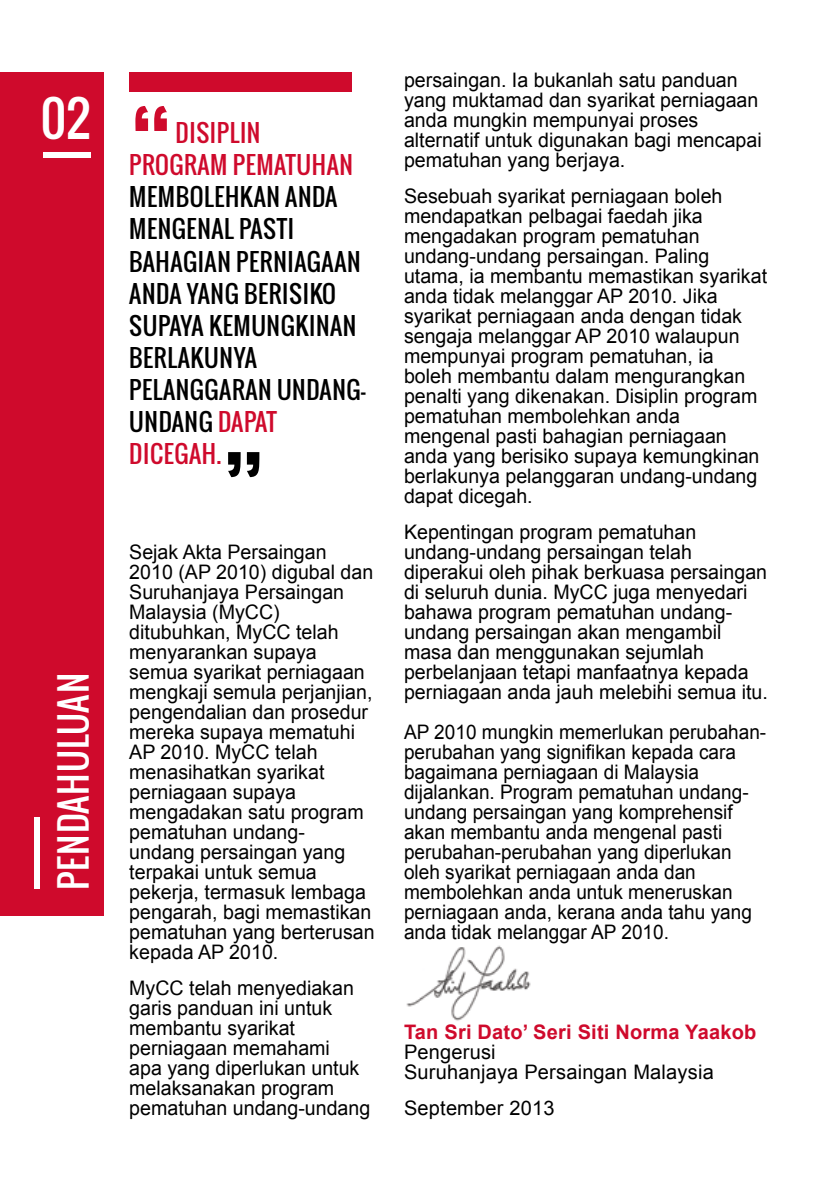
<style>
.page{position:relative;width:840px;height:1191px;background:#fff}
.page>*{position:absolute;margin:0;border:0;box-sizing:border-box;transform-origin:0 0}
.t1{font:100px "Oswald";color:#cf0a2c}
.t2{font:100px "Oswald";color:#000}
.t3{font:48px "Oswald";color:#fff}
.t4{font:36px "Oswald";letter-spacing:.025em;color:#fff}
.t5{font:24px/32px "Oswald";letter-spacing:.025em;color:#000}
.t6{font:24px/32px "Oswald";letter-spacing:.025em;color:#cf0a2c}
.t7{font:20px/20px "Arial";color:#000}
.t8{font:20px/20px "Arial";color:#000;scale:.95 1}
.t9{font:700 20px "Arial";letter-spacing:.01em;color:#cf0a2c}
.s1{color:#cf0a2c}
</style>
<div class="page">
<div style="left:129px;top:72px;width:222px;height:20px;background:#cf0a2c"></div>
<div style="left:0;top:72px;width:103px;height:843px;background:#cf0a2c"></div>
<div style="left:34px;top:816px;width:5px;height:72px;background:#fff"></div>
<div style="left:44px;top:152px;width:47px;height:5px;background:#fff"></div>
<img style="left:406px;top:945px;width:125px;height:76px">
<h2 class="t3" style="left:41px;top:82px;width:51px">02</h2>
<h1 class="t1" style="left:129px;top:75px;width:45px">“</h1>
<p class="t6" style="left:129px;top:117px;width:225px;text-indent:46px">DISIPLIN<br>PROGRAM PEMATUHAN</p>
<p class="t5" style="left:129px;top:181px;width:238px">MEMBOLEHKAN ANDA<br>MENGENAL PASTI<br>BAHAGIAN PERNIAGAAN<br>ANDA YANG BERISIKO<br>SUPAYA KEMUNGKINAN<br>BERLAKUNYA<br>PELANGGARAN UNDANG-<br>UNDANG <span class="s1">DAPAT<br>DICEGAH.</span></p>
<h1 class="t2" style="left:222px;top:421px;width:45px">”</h1>
<h3 class="t4" style="left:46px;top:890px;width:218px;rotate:-90deg">PENDAHULUAN</h3>
<p class="t7" style="left:129px;top:542px;width:199px">Sejak Akta Persaingan</p>
<p class="t7" style="left:129px;top:562px;width:247px">2010 (AP 2010) digubal dan<br>Suruhanjaya Persaingan<br>Malaysia (MyCC) ditubuhkan, MyCC telah menyarankan supaya semua syarikat perniagaan mengkaji semula perjanjian, pengendalian dan prosedur mereka supaya mematuhi<br>AP 2010. MyCC telah menasihatkan syarikat perniagaan supaya mengadakan satu program pematuhan undang&shy;undang persaingan yang terpakai untuk semua pekerja, termasuk lembaga pengarah, bagi memastikan pematuhan yang berterusan kepada AP 2010.</p>
<p class="t7" style="left:129px;top:978px;width:242px">MyCC telah menyediakan garis panduan ini untuk membantu syarikat perniagaan memahami<br>apa yang diperlukan untuk melaksanakan program pematuhan undang-undang</p>
<p class="t7" style="left:404px;top:70px;width:359px">persaingan. Ia bukanlah satu panduan yang muktamad dan syarikat perniagaan anda mungkin mempunyai proses alternatif untuk digunakan bagi mencapai pematuhan yang berjaya.</p>
<p class="t7" style="left:404px;top:186px;width:364px">Sesebuah syarikat perniagaan boleh mendapatkan pelbagai faedah jika mengadakan program pematuhan undang-undang persaingan. Paling utama, ia membantu memastikan syarikat anda tidak melanggar AP 2010. Jika syarikat perniagaan anda dengan tidak sengaja melanggar AP 2010 walaupun mempunyai program pematuhan, ia<br>boleh membantu dalam mengurangkan penalti yang dikenakan. Disiplin program pematuhan membolehkan anda mengenal pasti bahagian perniagaan anda yang berisiko supaya kemungkinan berlakunya pelanggaran undang-undang dapat dicegah.</p>
<p class="t7" style="left:404px;top:522px;width:365px">Kepentingan program pematuhan undang-undang persaingan telah diperakui oleh pihak berkuasa persaingan di seluruh dunia. MyCC juga menyedari bahawa program pematuhan undang&shy;undang persaingan akan mengambil masa dan menggunakan sejumlah perbelanjaan tetapi manfaatnya kepada perniagaan anda jauh melebihi semua itu.</p>
<p class="t8" style="left:404px;top:722px;width:382px">AP 2010 mungkin memerlukan perubahan&shy;perubahan yang signifikan kepada cara bagaimana perniagaan di Malaysia dijalankan. Program pematuhan undang&shy;undang persaingan yang komprehensif akan membantu anda mengenal pasti perubahan-perubahan yang diperlukan oleh syarikat perniagaan anda dan membolehkan anda untuk meneruskan perniagaan anda, kerana anda tahu yang anda tidak melanggar AP 2010.</p>
<p class="t9" style="left:404px;top:1018px;width:353px">Tan Sri Dato’ Seri Siti Norma Yaakob</p>
<p class="t7" style="left:404px;top:1042px;width:311px">Pengerusi<br>Suruhanjaya Persaingan Malaysia</p>
<p class="t7" style="left:404px;top:1098px;width:152px">September 2013</p>
</div>
